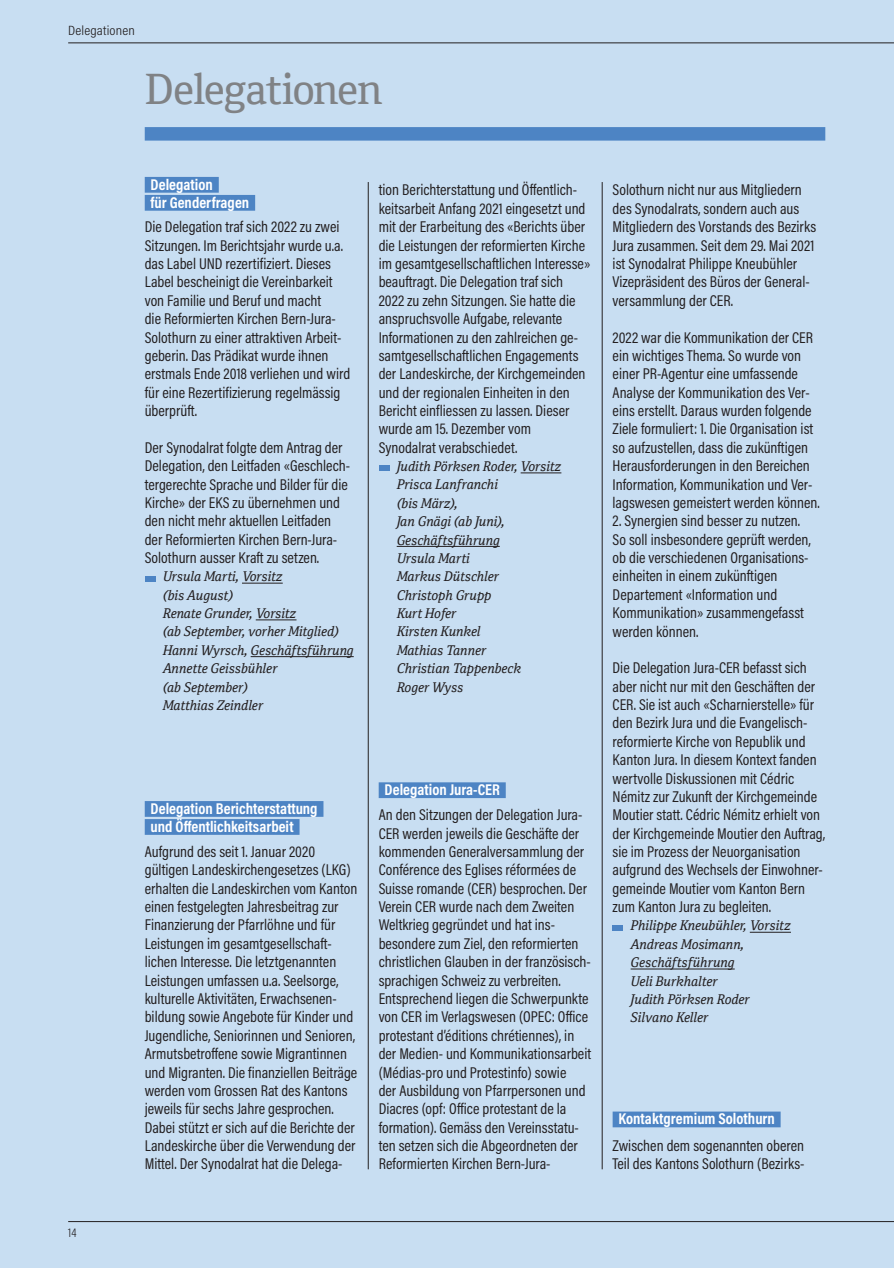
<style>
.page{position:relative;width:894px;height:1268px;background:#fff}
.page>*{position:absolute;margin:0;border:0;box-sizing:border-box;transform-origin:0 0}
.Titel{font:42px "Cordale";letter-spacing:-.035em;color:#808285}
.t1{font:15.75px/18.3px "Acumin Pro Cond";color:#231f20}
.t2{font:700 15.75px "Acumin Pro Cond";color:#fff}
.t3{font:italic 13.5px/18.3px "Cordale";letter-spacing:-.005em;color:#231f20}
.t4{font:300 13.5px "Acumin Pro Cond";letter-spacing:.01em;color:#231f20;scale:1.1 1}
.t5{font:300 12.75px "Acumin Pro Cond";color:#231f20}
</style>
<div class="page">
<div style="left:0;top:0;width:894px;height:1267px;background:#c8def2"></div>
<hr style="left:68px;top:1220px;width:826px;height:1px;background:#231f20">
<hr style="left:68px;top:43px;width:826px;height:1px;background:#231f20">
<div style="left:145px;top:127px;width:680px;height:13px;background:#4d84c4"></div>
<div style="left:145px;top:177px;width:74px;height:16px;background:#4d84c4"></div>
<div style="left:145px;top:195px;width:110px;height:16px;background:#4d84c4"></div>
<hr style="left:242px;top:582px;width:41px;height:1px;background:#231f20">
<hr style="left:256px;top:619px;width:40px;height:1px;background:#231f20">
<hr style="left:251px;top:656px;width:103px;height:1px;background:#231f20">
<div style="left:145px;top:800px;width:178px;height:16px;background:#4d84c4"></div>
<div style="left:145px;top:818px;width:154px;height:16px;background:#4d84c4"></div>
<div style="left:145px;top:575px;width:10px;height:6px;background:#4d84c4"></div>
<hr style="left:520px;top:472px;width:41px;height:1px;background:#231f20">
<hr style="left:397px;top:546px;width:103px;height:1px;background:#231f20">
<div style="left:379px;top:782px;width:127px;height:15px;background:#4d84c4"></div>
<div style="left:379px;top:465px;width:10px;height:6px;background:#4d84c4"></div>
<hr style="left:750px;top:931px;width:41px;height:1px;background:#231f20">
<hr style="left:630px;top:968px;width:104px;height:1px;background:#231f20">
<div style="left:612px;top:1111px;width:168px;height:15px;background:#4d84c4"></div>
<div style="left:612px;top:924px;width:11px;height:6px;background:#4d84c4"></div>
<hr style="left:368px;top:182px;width:1px;height:986px;background:#231f20">
<hr style="left:602px;top:182px;width:1px;height:986px;background:#231f20">
<p class="t4" style="left:68px;top:21px;width:62px">Delegationen</p>
<p class="Titel" style="left:145px;top:65px;width:239px">Delegationen</p>
<p class="t5" style="left:68px;top:1224px;width:10px">14</p>
<p class="t2" style="left:151px;top:174px;width:64px">Delegation</p>
<p class="t2" style="left:151px;top:192px;width:100px">für Genderfragen</p>
<p class="t1" style="left:145px;top:217px;width:207px">Die Delegation traf sich 2022 zu zwei Sitzungen. Im Berichtsjahr wurde u.a. das Label UND rezertifiziert. Dieses Label bescheinigt die Vereinbarkeit von Familie und Beruf und macht<br>die Reformierten Kirchen Bern-Jura-Solothurn zu einer attraktiven Arbeit&shy;geberin. Das Prädikat wurde ihnen erstmals Ende 2018 verliehen und wird für eine Rezertifizierung regelmässig überprüft.</p>
<p class="t1" style="left:145px;top:438px;width:207px">Der Synodalrat folgte dem Antrag der Delegation, den Leitfaden «Geschlech&shy;tergerechte Sprache und Bilder für die Kirche» der EKS zu übernehmen und den nicht mehr aktuellen Leitfaden der Reformierten Kirchen Bern-Jura-Solothurn ausser Kraft zu setzen.</p>
<p class="t3" style="left:163px;top:567px;width:121px">Ursula Marti, Vorsitz</p>
<p class="t3" style="left:163px;top:585px;width:72px">(bis August)</p>
<p class="t3" style="left:163px;top:604px;width:135px">Renate Grunder, Vorsitz</p>
<p class="t3" style="left:163px;top:622px;width:178px">(ab September, vorher Mitglied)</p>
<p class="t3" style="left:163px;top:641px;width:192px">Hanni Wyrsch, Geschäftsführung</p>
<p class="t3" style="left:163px;top:659px;width:116px">Annette Geissbühler</p>
<p class="t3" style="left:163px;top:677px;width:87px">(ab September)</p>
<p class="t3" style="left:163px;top:696px;width:102px">Matthias Zeindler</p>
<p class="t2" style="left:151px;top:797px;width:168px">Delegation Berichterstattung</p>
<p class="t2" style="left:151px;top:815px;width:145px">und Öffentlichkeitsarbeit</p>
<p class="t1" style="left:145px;top:841px;width:214px">Aufgrund des seit 1. Januar 2020 gültigen Landeskirchengesetzes (LKG) erhalten die Landeskirchen vom Kanton einen festgelegten Jahresbeitrag zur Finanzierung der Pfarrlöhne und für Leistungen im gesamtgesellschaft&shy;lichen Interesse. Die letztgenannten Leistungen umfassen u.a. Seelsorge, kulturelle Aktivitäten, Erwachsenen&shy;bildung sowie Angebote für Kinder und Jugendliche, Seniorinnen und Senioren, Armutsbetroffene sowie Migrantinnen und Migranten. Die finanziellen Beiträge werden vom Grossen Rat des Kantons jeweils für sechs Jahre gesprochen.<br>Dabei stützt er sich auf die Berichte der Landeskirche über die Verwendung der Mittel. Der Synodalrat hat die Delega-</p>
<p class="t1" style="left:379px;top:180px;width:213px">tion Berichterstattung und Öffentlich&shy;keitsarbeit Anfang 2021 eingesetzt und mit der Erarbeitung des «Berichts über die Leistungen der reformierten Kirche im gesamtgesellschaftlichen Interesse» beauftragt. Die Delegation traf sich 2022 zu zehn Sitzungen. Sie hatte die anspruchsvolle Aufgabe, relevante Informationen zu den zahlreichen ge&shy;samtgesellschaftlichen Engagements der Landeskirche, der Kirchgemeinden und der regionalen Einheiten in den Bericht einfliessen zu lassen. Dieser wurde am 15. Dezember vom</p>
<p class="t1" style="left:379px;top:438px;width:140px">Synodalrat verabschiedet.</p>
<p class="t3" style="left:397px;top:457px;width:166px">Judith Pörksen Roder, Vorsitz</p>
<p class="t3" style="left:397px;top:475px;width:103px">Prisca Lanfranchi</p>
<p class="t3" style="left:397px;top:494px;width:110px">(bis März),<br>Jan Gnägi (ab Juni),</p>
<p class="t3" style="left:397px;top:530px;width:105px">Geschäftsführung</p>
<p class="t3" style="left:397px;top:549px;width:75px">Ursula Marti</p>
<p class="t3" style="left:397px;top:567px;width:104px">Markus Dütschler<br>Christoph Grupp</p>
<p class="t3" style="left:397px;top:604px;width:61px">Kurt Hofer</p>
<p class="t3" style="left:397px;top:622px;width:85px">Kirsten Kunkel</p>
<p class="t3" style="left:397px;top:641px;width:91px">Mathias Tanner</p>
<p class="t3" style="left:397px;top:659px;width:126px">Christian Tappenbeck</p>
<p class="t3" style="left:397px;top:677px;width:68px">Roger Wyss</p>
<p class="t2" style="left:384px;top:779px;width:117px">Delegation Jura-CER</p>
<p class="t1" style="left:379px;top:805px;width:214px">An den Sitzungen der Delegation Jura-CER werden jeweils die Geschäfte der kommenden Generalversammlung der Conférence des Eglises réformées de Suisse romande (CER) besprochen. Der Verein CER wurde nach dem Zweiten Weltkrieg gegründet und hat ins&shy;besondere zum Ziel, den reformierten christlichen Glauben in der französisch&shy;sprachigen Schweiz zu verbreiten.<br>Entsprechend liegen die Schwerpunkte von CER im Verlagswesen (OPEC: Office protestant d’éditions chrétiennes), in der Medien- und Kommunikationsarbeit (Médias-pro und Protestinfo) sowie<br>der Ausbildung von Pfarrpersonen und Diacres (opf: Office protestant de la</p>
<p class="t1" style="left:379px;top:1117px;width:202px;text-align:justify">formation). Gemäss den Vereinsstatu&shy;ten setzen sich die Abgeordneten der Reformierten Kirchen Bern-Jura-</p>
<p class="t1" style="left:612px;top:180px;width:205px">Solothurn nicht nur aus Mitgliedern des Synodalrats, sondern auch aus Mitgliedern des Vorstands des Bezirks Jura zusammen. Seit dem 29. Mai 2021 ist Synodalrat Philippe Kneubühler Vizepräsident des Büros der General&shy;versammlung der CER.</p>
<p class="t1" style="left:612px;top:327px;width:209px">2022 war die Kommunikation der CER ein wichtiges Thema. So wurde von einer PR-Agentur eine umfassende Analyse der Kommunikation des Ver&shy;eins erstellt. Daraus wurden folgende Ziele formuliert: 1. Die Organisation ist so aufzustellen, dass die zukünftigen Herausforderungen in den Bereichen Information, Kommunikation und Ver&shy;lagswesen gemeistert werden können.</p>
<p class="t1" style="left:612px;top:511px;width:189px">2. Synergien sind besser zu nutzen.</p>
<p class="t1" style="left:612px;top:529px;width:200px">So soll insbesondere geprüft werden, ob die verschiedenen Organisations-</p>
<p class="t1" style="left:612px;top:566px;width:166px">einheiten in einem zukünftigen</p>
<p class="t1" style="left:612px;top:584px;width:166px">Departement «Information und</p>
<p class="t1" style="left:612px;top:603px;width:193px">Kommunikation» zusammengefasst werden können.</p>
<p class="t1" style="left:612px;top:658px;width:204px">Die Delegation Jura-CER befasst sich aber nicht nur mit den Geschäften der CER. Sie ist auch «Scharnierstelle» für den Bezirk Jura und die Evangelisch-</p>
<p class="t1" style="left:612px;top:731px;width:214px">reformierte Kirche von Republik und Kanton Jura. In diesem Kontext fanden wertvolle Diskussionen mit Cédric Némitz zur Zukunft der Kirchgemeinde Moutier statt. Cédric Némitz erhielt von der Kirchgemeinde Moutier den Auftrag, sie im Prozess der Neuorganisation aufgrund des Wechsels der Einwohner&shy;gemeinde Moutier vom Kanton Bern zum Kanton Jura zu begleiten.</p>
<p class="t3" style="left:630px;top:916px;width:162px">Philippe Kneubühler, Vorsitz</p>
<p class="t3" style="left:630px;top:934px;width:115px">Andreas Mosimann,<br>Geschäftsführung</p>
<p class="t3" style="left:630px;top:971px;width:89px">Ueli Burkhalter</p>
<p class="t3" style="left:630px;top:989px;width:121px">Judith Pörksen Roder</p>
<p class="t3" style="left:630px;top:1008px;width:79px">Silvano Keller</p>
<p class="t2" style="left:618px;top:1108px;width:158px">Kontaktgremium Solothurn</p>
<p class="t1" style="left:612px;top:1135px;width:193px">Zwischen dem sogenannten oberen</p>
<p class="t1" style="left:612px;top:1154px;width:193px">Teil des Kantons Solothurn (Bezirks-</p>
</div>
